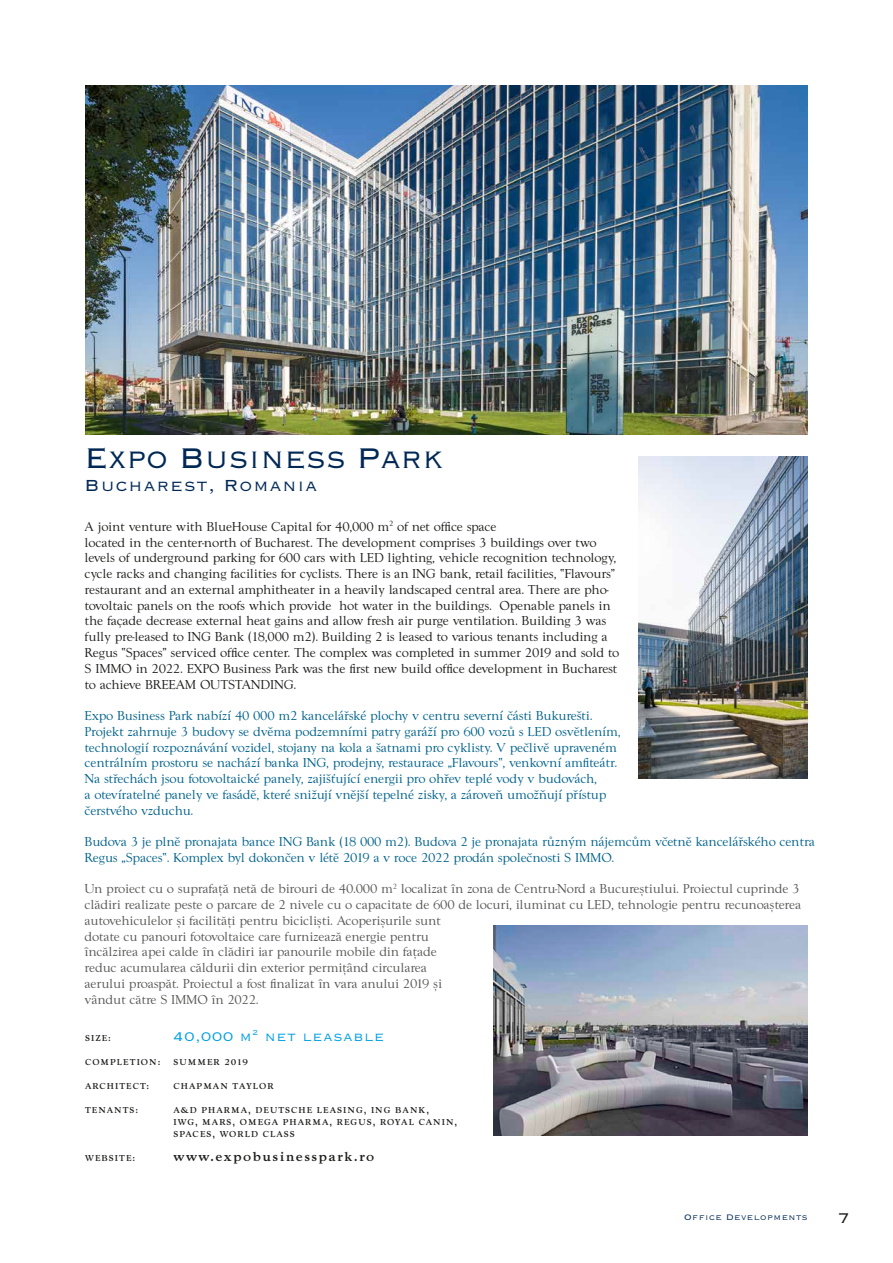
<style>
.page{position:relative;width:893px;height:1263px;background:#fff}
.page>*{position:absolute;margin:0;border:0;box-sizing:border-box;transform-origin:0 0}
.t1{font:37.2px "Copperplate CETOT Thirty Two BC";color:#002855;scale:.96 1}
.t2{font:21px "Copperplate CETOT Thirty Two BC";letter-spacing:.05em;color:#002855}
.t3{font:18.45px "Copperplate CETOT Thirty Two BC";color:#1d1d1b}
.t4{font:16.5px "Copperplate CETOT Thirty Two BC";letter-spacing:.05em;color:#009fe3}
.t5{font:13.5px/15.8px "Goudy Wtc TOT";letter-spacing:-.02em;color:#1d1d1b}
.t6{font:13.5px/15.8px "Goudy Wtc TOT";letter-spacing:-.02em;color:#00628b}
.t7{font:13.5px/15.8px "Goudy Wtc TOT";letter-spacing:-.02em;color:#575756}
.t8{font:500 13.5px "Goudy Wtc TOT";letter-spacing:.1em;color:#1d1d1b}
.t9{font:10.5px "Copperplate CETOT Thirty Two BC";letter-spacing:.05em;color:#002855}
.t10{font:500 9px/12px "Goudy Wtc TOT";letter-spacing:.115em;color:#1d1d1b}
</style>
<div class="page">
<img style="left:85px;top:85px;width:723px;height:349px">
<img style="left:639px;top:457px;width:169px;height:322px">
<img style="left:494px;top:926px;width:314px;height:209px">
<h1 class="t1" style="left:85px;top:442px;width:374px">Expo Business Park</h1>
<h2 class="t2" style="left:85px;top:476px;width:234px">Bucharest, Romania</h2>
<p class="t5" style="left:85px;top:518px;width:536px">A joint venture with BlueHouse Capital for 40,000 m<sup>2</sup> of net office space<br>located in the center-north of Bucharest. The development comprises 3 buildings over two levels of underground parking for 600 cars with LED lighting, vehicle recognition technology, cycle racks and changing facilities for cyclists. There is an ING bank, retail facilities, “Flavours” restaurant and an external amphitheater in a heavily landscaped central area. There are pho&shy;tovoltaic panels on the roofs which provide hot water in the buildings. Openable panels in the façade decrease external heat gains and allow fresh air purge ventilation. Building 3 was fully pre-leased to ING Bank (18,000 m2). Building 2 is leased to various tenants including a Regus “Spaces” serviced office center. The complex was completed in summer 2019 and sold to S IMMO in 2022. EXPO Business Park was the first new build office development in Bucharest to achieve BREEAM OUTSTANDING.</p>
<p class="t6" style="left:85px;top:707px;width:538px">Expo Business Park nabízí 40 000 m2 kancelářské plochy v centru severní části Bukurešti.<br>Projekt zahrnuje 3 budovy se dvěma podzemními patry garáží pro 600 vozů s LED osvětlením, technologií rozpoznávání vozidel, stojany na kola a šatnami pro cyklisty. V pečlivě upraveném centrálním prostoru se nachází banka ING, prodejny, restaurace „Flavours“, venkovní amfiteátr.<br>Na střechách jsou fotovoltaické panely, zajišťující energii pro ohřev teplé vody v budovách,<br>a otevíratelné panely ve fasádě, které snižují vnější tepelné zisky, a zároveň umožňují přístup čerstvého vzduchu.</p>
<p class="t6" style="left:85px;top:833px;width:732px">Budova 3 je plně pronajata bance ING Bank (18 000 m2). Budova 2 je pronajata různým nájemcům včetně kancelářského centra<br>Regus „Spaces“. Komplex byl dokončen v létě 2019 a v roce 2022 prodán společnosti S IMMO.</p>
<p class="t7" style="left:85px;top:881px;width:718px">Un proiect cu o suprafață netă de birouri de 40.000 m<sup>2</sup> localizat în zona de Centru-Nord a Bucureștiului. Proiectul cuprinde 3 clădiri realizate peste o parcare de 2 nivele cu o capacitate de 600 de locuri, iluminat cu LED, tehnologie pentru recunoașterea autovehiculelor și facilități pentru bicicliști. Acoperișurile sunt<br>dotate cu panouri fotovoltaice care furnizează energie pentru<br>încălzirea apei calde în clădiri iar panourile mobile din fațade<br>reduc acumularea căldurii din exterior permițând circularea<br>aerului proaspăt. Proiectul a fost finalizat în vara anului 2019 și<br>vândut către S IMMO în 2022.</p>
<p class="t10" style="left:85px;top:1031px;width:27px">SIZE:</p>
<p class="t4" style="left:174px;top:1029px;width:212px">40,000 m<sup>2</sup> net leasable</p>
<p class="t10" style="left:85px;top:1055px;width:77px">COMPLETION:</p>
<p class="t10" style="left:174px;top:1055px;width:76px">SUMMER 2019</p>
<p class="t10" style="left:85px;top:1079px;width:66px">ARCHITECT:</p>
<p class="t10" style="left:174px;top:1079px;width:102px">CHAPMAN TAYLOR</p>
<p class="t10" style="left:85px;top:1103px;width:55px">TENANTS:</p>
<p class="t10" style="left:174px;top:1103px;width:285px">A&amp;D PHARMA, DEUTSCHE LEASING, ING BANK,<br>IWG, MARS, OMEGA PHARMA, REGUS, ROYAL CANIN,<br>SPACES, WORLD CLASS</p>
<p class="t10" style="left:85px;top:1151px;width:52px">WEBSITE:</p>
<p class="t8" style="left:174px;top:1148px;width:202px">www.expobusinesspark.ro</p>
<p class="t9" style="left:684px;top:1213px;width:125px">Office Developments</p>
<h3 class="t3" style="left:838px;top:1210px;width:13px">7</h3>
</div>
